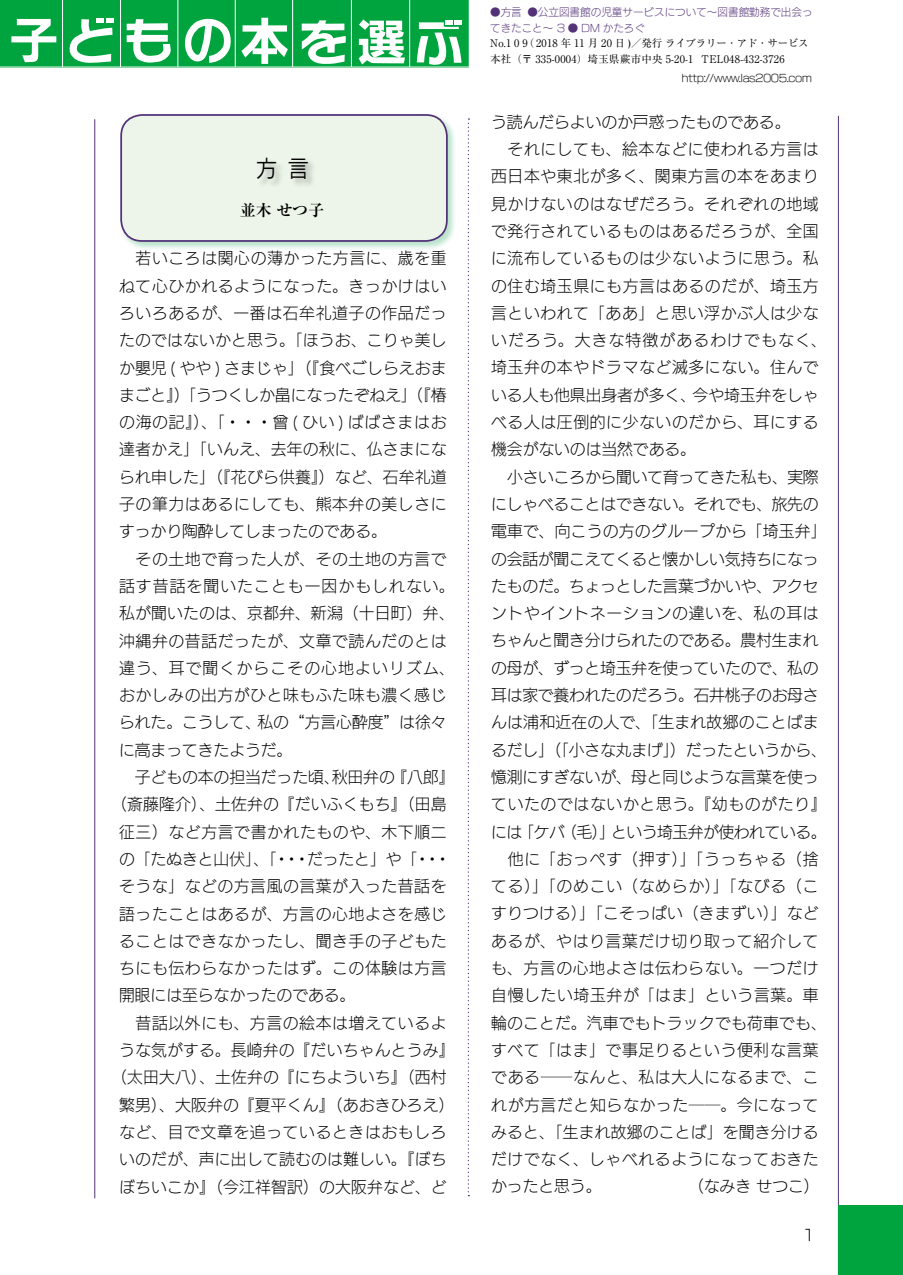
<style>
.page{position:relative;width:903px;height:1275px;background:#fff}
.page>*{position:absolute;margin:0;border:0;box-sizing:border-box;transform-origin:0 0}
.t1{font:22.75px "New Rodin Pro M";color:#000;scale:.9 1}
.t2{font:15.75px/27.3px "New Rodin Pro L";letter-spacing:.04em;color:#000}
.t3{font:15.75px "New Rodin Pro L";letter-spacing:.015em;color:#000}
.t4{font:15.75px "New Rodin Pro L";color:#000}
.t5{font:15.75px "New Rodin Pro L";letter-spacing:.01em;color:#000}
.t6{font:15.75px "New Rodin Pro L";letter-spacing:.02em;color:#000}
.t7{font:15.75px "New Rodin Pro L";letter-spacing:.07em;color:#000}
.t8{font:15.75px "New Rodin Pro L";letter-spacing:.075em;color:#000}
.t9{font:700 15.75px "Ryumin Pro";color:#000}
.t10{font:10.5px/15.8px "Ryumin Pro";letter-spacing:.025em;color:#000}
.t11{font:10.5px/15.8px "New Rodin Pro L";letter-spacing:.005em;color:#533278}
.t12{font:10.5px "New Rodin Pro L";letter-spacing:-.05em;color:#000}
</style>
<div class="page">
<svg style="left:468px;top:118px;width:1px;height:1078px"></svg>
<hr style="left:94px;top:119px;width:1px;height:1079px;background:#533278">
<hr style="left:838px;top:116px;width:1px;height:1158px;background:#533278">
<svg style="left:0;top:0;width:468px;height:67px"></svg>
<div style="left:445px;top:20px;width:8px;height:5px;background:#fff"></div>
<div style="left:454px;top:20px;width:8px;height:5px;background:#fff"></div>
<div style="left:118px;top:113px;width:339px;height:138px;background:#094;opacity:.28"></div>
<div style="left:121px;top:115px;width:326px;height:126px;background:#edf5ea;border-radius:21px"></div>
<div style="left:120px;top:114px;width:328px;height:128px;border:2px solid #533278;border-radius:21px"></div>
<div style="left:838px;top:1206px;width:65px;height:69px;background:#00a43e"></div>
<div style="left:257px;top:157px;width:61px;height:32px;background:#000;opacity:.35"></div>
<h1 class="t1" style="left:256px;top:149px;width:59px">方 言</h1>
<p class="t9" style="left:240px;top:197px;width:85px">並木 せつ子</p>
<p class="t2" style="left:119px;top:243px;width:329px">　若いころは関心の薄かった方言に、歳を重</p>
<p class="t2" style="left:119px;top:271px;width:329px">ねて心ひかれるようになった。きっかけはい</p>
<p class="t2" style="left:119px;top:298px;width:329px">ろいろあるが、一番は石牟礼道子の作品だっ</p>
<p class="t3" style="left:119px;top:327px;width:329px">たのではないかと思う。「ほうお、こりゃ美し</p>
<p class="t5" style="left:119px;top:354px;width:329px">か嬰児 ( やや ) さまじゃ」（『食べごしらえおま</p>
<p class="t4" style="left:119px;top:382px;width:329px">まごと』）「うつくしか畠になったぞねえ」（『椿</p>
<p class="t2" style="left:119px;top:407px;width:329px">の海の記』）、「・・・曾 ( ひい ) ばばさまはお</p>
<p class="t3" style="left:119px;top:436px;width:329px">達者かえ」「いんえ、去年の秋に、仏さまにな</p>
<p class="t3" style="left:119px;top:464px;width:329px">られ申した」（『花びら供養』）など、石牟礼道</p>
<p class="t2" style="left:119px;top:489px;width:329px">子の筆力はあるにしても、熊本弁の美しさに</p>
<p class="t4" style="left:119px;top:518px;width:269px">すっかり陶酔してしまったのである。</p>
<p class="t2" style="left:119px;top:544px;width:329px">　その土地で育った人が、その土地の方言で</p>
<p class="t7" style="left:119px;top:573px;width:337px">話す昔話を聞いたことも一因かもしれない。</p>
<p class="t6" style="left:119px;top:600px;width:337px">私が聞いたのは、京都弁、新潟（十日町）弁、</p>
<p class="t2" style="left:119px;top:626px;width:329px">沖縄弁の昔話だったが、文章で読んだのとは</p>
<p class="t8" style="left:119px;top:655px;width:337px">違う、耳で聞くからこその心地よいリズム、</p>
<p class="t2" style="left:119px;top:680px;width:329px">おかしみの出方がひと味もふた味も濃く感じ</p>
<p class="t4" style="left:119px;top:709px;width:329px">られた。こうして、私の“方言心酔度”は徐々</p>
<p class="t4" style="left:119px;top:736px;width:175px">に高まってきたようだ。</p>
<p class="t4" style="left:119px;top:764px;width:337px">　子どもの本の担当だった頃、秋田弁の『八郎』</p>
<p class="t3" style="left:111px;top:791px;width:337px">（斎藤隆介）、土佐弁の『だいふくもち』（田島</p>
<p class="t2" style="left:119px;top:817px;width:329px">征三）など方言で書かれたものや、木下順二</p>
<p class="t4" style="left:119px;top:846px;width:333px">の「たぬきと山伏」、「・・・だったと」や「・・・</p>
<p class="t2" style="left:119px;top:871px;width:329px">そうな」などの方言風の言葉が入った昔話を</p>
<p class="t2" style="left:119px;top:898px;width:329px">語ったことはあるが、方言の心地よさを感じ</p>
<p class="t2" style="left:119px;top:926px;width:329px">ることはできなかったし、聞き手の子どもた</p>
<p class="t2" style="left:119px;top:953px;width:329px">ちにも伝わらなかったはず。この体験は方言</p>
<p class="t4" style="left:119px;top:982px;width:238px">開眼には至らなかったのである。</p>
<p class="t2" style="left:119px;top:1008px;width:329px">　昔話以外にも、方言の絵本は増えているよ</p>
<p class="t3" style="left:119px;top:1037px;width:337px">うな気がする。長崎弁の『だいちゃんとうみ』</p>
<p class="t3" style="left:111px;top:1064px;width:337px">（太田大八）、土佐弁の『にちよういち』（西村</p>
<p class="t3" style="left:119px;top:1091px;width:337px">繁男）、大阪弁の『夏平くん』（あおきひろえ）</p>
<p class="t2" style="left:119px;top:1117px;width:329px">など、目で文章を追っているときはおもしろ</p>
<p class="t3" style="left:119px;top:1146px;width:329px">いのだが、声に出して読むのは難しい。『ぼち</p>
<p class="t3" style="left:119px;top:1173px;width:329px">ぼちいこか』（今江祥智訳）の大阪弁など、ど</p>
<p class="t11" style="left:490px;top:3px;width:324px">●方言 ●公立図書館の児童サービスについて～図書館勤務で出会ってきたこと～ 3 ● DM かたろぐ</p>
<p class="t10" style="left:490px;top:35px;width:320px">No.1 0 9（2018 年 11 月 20 日 )／発行 ライブラリー･アド･サービス本社（〒 335-0004）埼玉県蕨市中央 5-20-1 TEL048-432-3726</p>
<p class="t12" style="left:681px;top:69px;width:132px">http://www.las2005.com</p>
<p class="t2" style="left:491px;top:107px;width:337px">う読んだらよいのか戸惑ったものである。<br>　それにしても、絵本などに使われる方言は西日本や東北が多く、関東方言の本をあまり見かけないのはなぜだろう。それぞれの地域で発行されているものはあるだろうが、全国に流布しているものは少ないように思う。私の住む埼玉県にも方言はあるのだが、埼玉方言といわれて「ああ」と思い浮かぶ人は少ないだろう。大きな特徴があるわけでもなく、埼玉弁の本やドラマなど滅多にない。住んでいる人も他県出身者が多く、今や埼玉弁をしゃべる人は圧倒的に少ないのだから、耳にする機会がないのは当然である。<br>　小さいころから聞いて育ってきた私も、実際にしゃべることはできない。それでも、旅先の電車で、向こうの方のグループから「埼玉弁」の会話が聞こえてくると懐かしい気持ちになったものだ。ちょっとした言葉づかいや、アクセントやイントネーションの違いを、私の耳はちゃんと聞き分けられたのである。農村生まれの母が、ずっと埼玉弁を使っていたので、私の耳は家で養われたのだろう。石井桃子のお母さんは浦和近在の人で、「生まれ故郷のことばまるだし」（「小さな丸まげ」）だったというから、憶測にすぎないが、母と同じような言葉を使っていたのではないかと思う。『幼ものがたり』には「ケバ（毛）」という埼玉弁が使われている。　他に「おっぺす（押す）」「うっちゃる（捨てる）」「のめこい（なめらか）」「なびる（こすりつける）」「こそっぱい（きまずい）」などあるが、やはり言葉だけ切り取って紹介しても、方言の心地よさは伝わらない。一つだけ自慢したい埼玉弁が「はま」という言葉。車輪のことだ。汽車でもトラックでも荷車でも、すべて「はま」で事足りるという便利な言葉である――なんと、私は大人になるまで、これが方言だと知らなかった――。今になってみると、「生まれ故郷のことば」を聞き分けるだけでなく、しゃべれるようになっておきたかったと思う。　　　　　　（なみき せつこ）</p>
<p class="t2" style="left:803px;top:1220px;width:14px">1</p>
</div>
